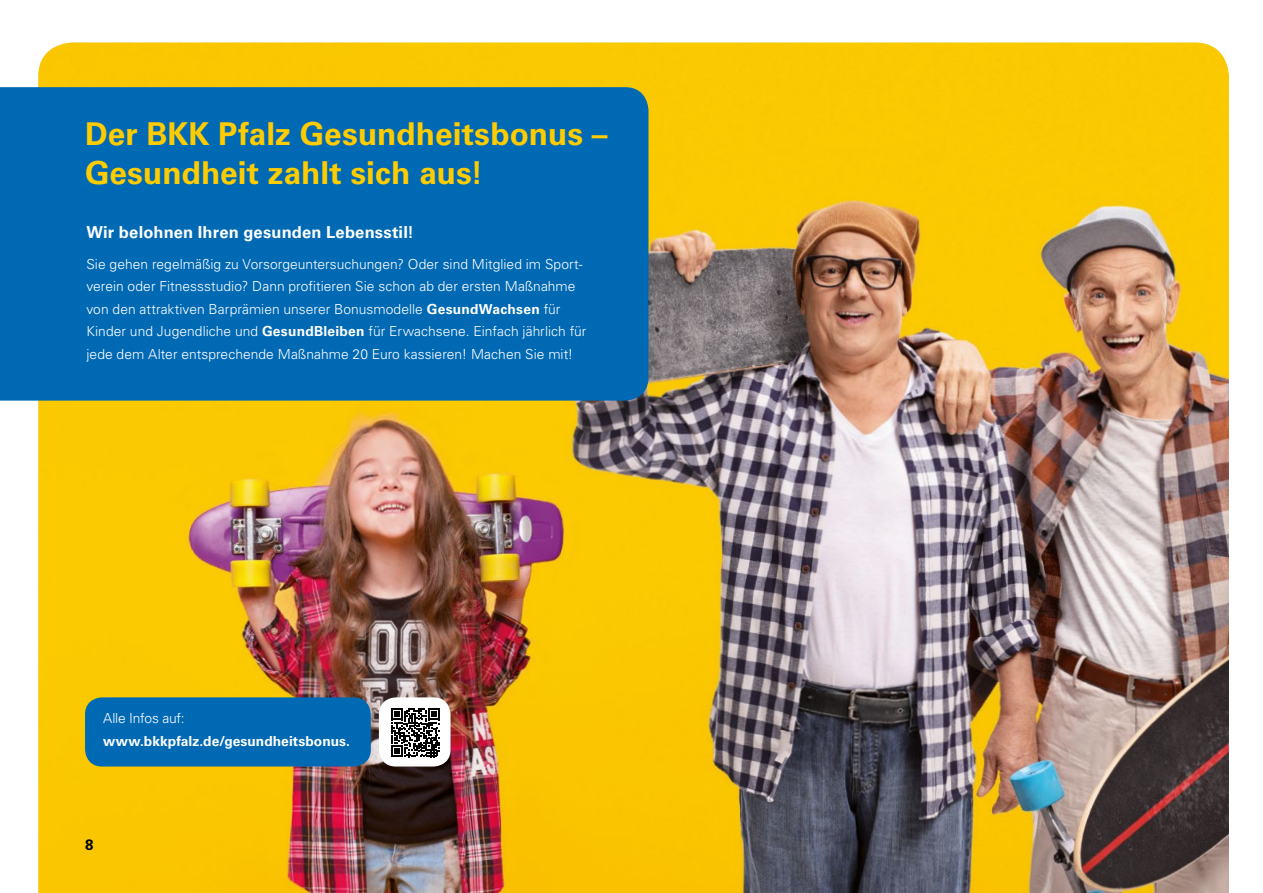
<style>
.page{position:relative;width:1263px;height:893px;background:#fff}
.page>*{position:absolute;margin:0;border:0;box-sizing:border-box;transform-origin:0 0}
.H1_Headline_gross{font:700 31.5px/39px "Univers LT Pro 65";color:#fc0}
.H4_Headline_weiss_11{font:700 16.5px "Univers LT Pro 65";letter-spacing:.01em;color:#fff}
.t1{font:700 15px "Univers LT Pro 65";color:#000}
.p_Fliesstext_weiss{font:300 13.8px/22.5px "Univers LT Pro 45";color:#fff}
.p_Fliesstext_weiss-2{font:700 13.8px "Univers LT Pro 65";color:#fff}
.s1{font-family:"Univers LT Pro 65";font-weight:700}
</style>
<div class="page">
<img style="left:38px;top:43px;width:1191px;height:850px">
<div style="left:0;top:87px;width:648px;height:314px;background:#0069b4"></div>
<div style="left:85px;top:697px;width:286px;height:69px;background:#0069b4;border-radius:17px"></div>
<div style="left:379px;top:697px;width:71px;height:69px;background:#fff;border-radius:17px"></div>
<svg style="left:391px;top:708px;width:49px;height:49px"></svg>
<p class="H1_Headline_gross" style="left:85px;top:113px;width:524px">Der BKK Pfalz Gesundheitsbonus –<br>Gesundheit zahlt sich aus!</p>
<p class="H4_Headline_weiss_11" style="left:86px;top:220px;width:329px">Wir belohnen Ihren gesunden Lebensstil!</p>
<p class="p_Fliesstext_weiss" style="left:86px;top:252px;width:502px">Sie gehen regelmäßig zu Vorsorgeuntersuchungen? Oder sind Mitglied im Sport&shy;verein oder Fitnessstudio? Dann profitieren Sie schon ab der ersten Maßnahme von den attraktiven Barprämien unserer Bonusmodelle <span class="s1">GesundWachsen</span> für Kinder und Jugendliche und <span class="s1">GesundBleiben</span> für Erwachsene. Einfach jährlich für jede dem Alter entsprechende Maßnahme 20 Euro kassieren! Machen Sie mit!</p>
<p class="p_Fliesstext_weiss" style="left:103px;top:707px;width:83px">Alle Infos auf:</p>
<p class="p_Fliesstext_weiss-2" style="left:103px;top:731px;width:248px">www.bkkpfalz.de/gesundheitsbonus.</p>
<p class="t1" style="left:85px;top:834px;width:10px">8</p>
</div>
